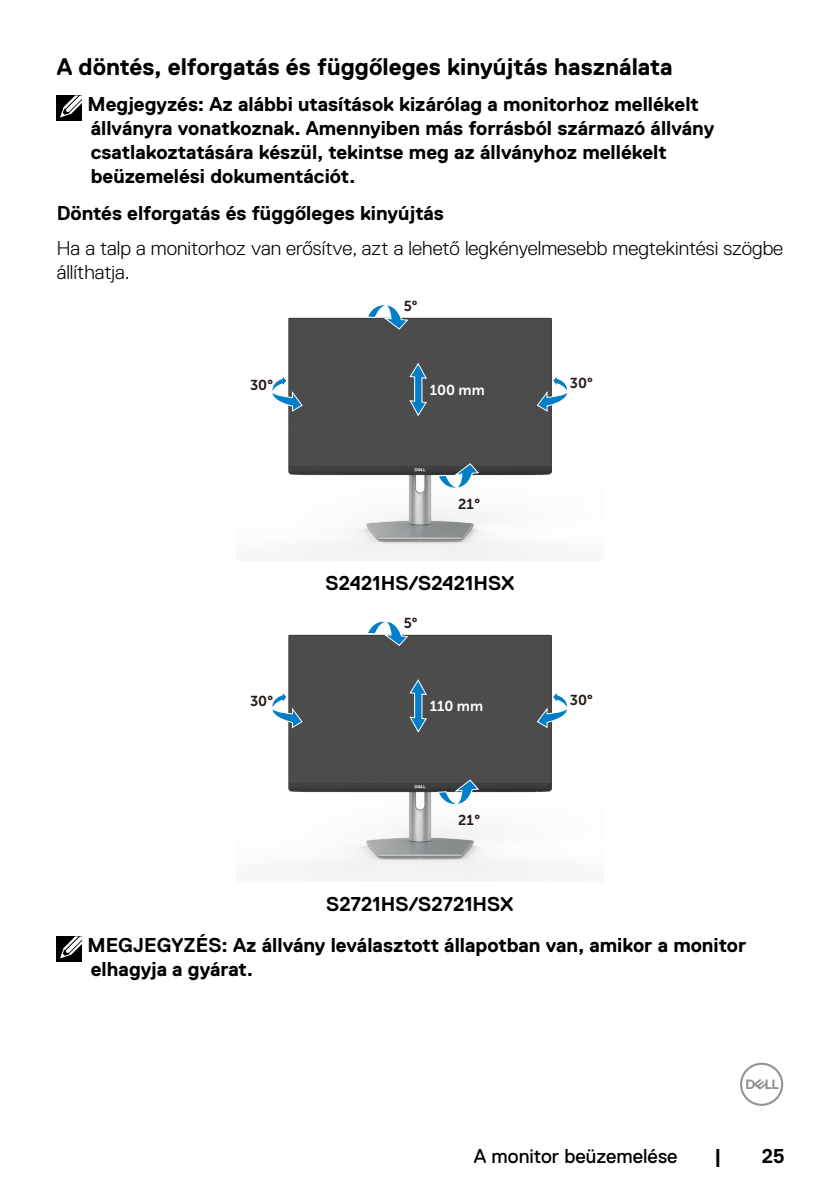
<style>
.page{position:relative;width:840px;height:1191px;background:#fff}
.page>*{position:absolute;margin:0;border:0;box-sizing:border-box;transform-origin:0 0}
.t1{font:700 24px "Dell Replica";color:#000}
.t2{font:700 20px/24px "Dell Replica";color:#000}
.t3{font:300 20px/24px "Dell Replica";color:#000}
.t4{font:20px "Dell Replica";color:#000}
.t5{font:14.4px "Museo Sans For Dell 700";color:#231815}
.t6{font:14.4px "Museo Sans For Dell 700";color:#fff}
</style>
<div class="page">
<svg style="left:740px;top:1062px;width:42px;height:44px"></svg>
<div style="left:57px;top:96px;width:25px;height:25px;background:#000"></div>
<svg style="left:59px;top:95px;width:23px;height:23px"></svg>
<img style="left:288px;top:317px;width:264px;height:243px">
<svg style="left:408px;top:362px;width:19px;height:55px"></svg>
<svg style="left:366px;top:304px;width:43px;height:26px"></svg>
<svg style="left:535px;top:317px;width:33px;height:96px"></svg>
<svg style="left:271px;top:317px;width:32px;height:96px"></svg>
<svg style="left:437px;top:462px;width:43px;height:28px"></svg>
<img style="left:288px;top:634px;width:264px;height:247px">
<svg style="left:408px;top:678px;width:19px;height:55px"></svg>
<svg style="left:366px;top:621px;width:43px;height:26px"></svg>
<svg style="left:535px;top:634px;width:33px;height:95px"></svg>
<svg style="left:271px;top:634px;width:32px;height:95px"></svg>
<svg style="left:437px;top:779px;width:43px;height:28px"></svg>
<div style="left:57px;top:936px;width:25px;height:25px;background:#000"></div>
<svg style="left:60px;top:936px;width:22px;height:23px"></svg>
<p class="t1" style="left:57px;top:54px;width:617px">A döntés, elforgatás és függőleges kinyújtás használata</p>
<p class="t2" style="left:87px;top:92px;width:628px">Megjegyzés: Az alábbi utasítások kizárólag a monitorhoz mellékelt állványra vonatkoznak. Amennyiben más forrásból származó állvány csatlakoztatására készül, tekintse meg az állványhoz mellékelt beüzemelési dokumentációt.</p>
<p class="t2" style="left:57px;top:201px;width:388px">Döntés elforgatás és függőleges kinyújtás</p>
<p class="t3" style="left:57px;top:236px;width:727px">Ha a talp a monitorhoz van erősítve, azt a lehető legkényelmesebb megtekintési szögbe állíthatja.</p>
<p class="t5" style="left:403px;top:298px;width:15px">5°</p>
<p class="t5" style="left:250px;top:376px;width:24px">30°</p>
<p class="t5" style="left:569px;top:375px;width:24px">30°</p>
<p class="t6" style="left:429px;top:382px;width:57px">100 mm</p>
<p class="t5" style="left:458px;top:496px;width:24px">21°</p>
<p class="t2" style="left:325px;top:571px;width:190px">S2421HS/S2421HSX</p>
<p class="t5" style="left:403px;top:615px;width:15px">5°</p>
<p class="t5" style="left:250px;top:693px;width:24px">30°</p>
<p class="t5" style="left:569px;top:691px;width:24px">30°</p>
<p class="t6" style="left:429px;top:698px;width:55px">110 mm</p>
<p class="t5" style="left:458px;top:812px;width:24px">21°</p>
<p class="t2" style="left:87px;top:883px;width:659px;line-height:41px;text-align:center">S2721HS/S2721HSX<br>MEGJEGYZÉS: Az állvány leválasztott állapotban van, amikor a monitor</p>
<p class="t2" style="left:91px;top:957px;width:164px">elhagyja a gyárat.</p>
<p class="t4" style="left:473px;top:1144px;width:205px">A monitor beüzemelése</p>
<p class="t2" style="left:713px;top:1143px;width:9px">|</p>
<p class="t2" style="left:761px;top:1143px;width:25px">25</p>
</div>
